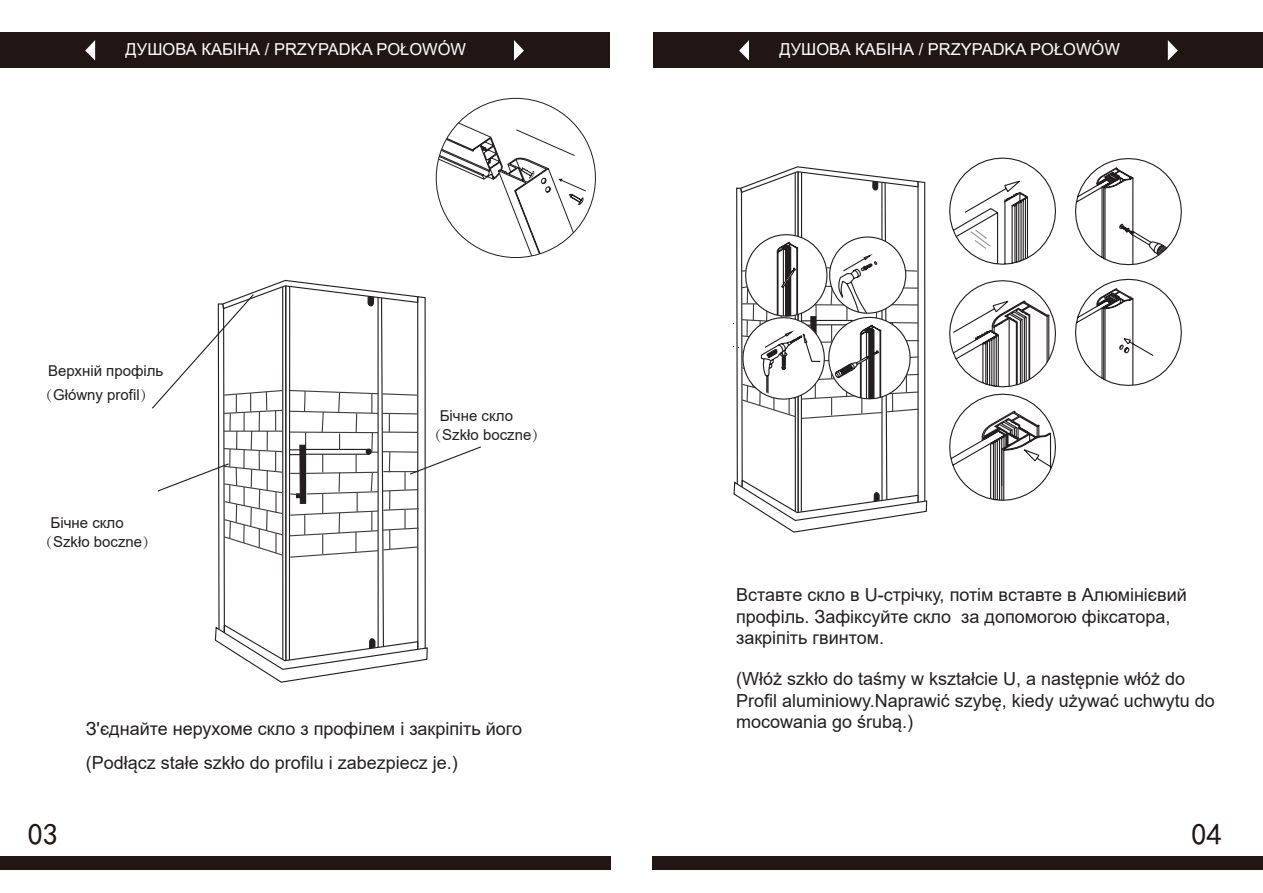
<style>
.page{position:relative;width:1263px;height:893px;background:#fff}
.page>*{position:absolute;margin:0;border:0;box-sizing:border-box;transform-origin:0 0}
.t1{font:30.3px "Sim Hei";color:#211613}
.t2{font:18px/21.6px "Arial";color:#231f20}
.t3{font:16.5px "Arial";color:#fff}
.t4{font:15px/18.9px "Arial";color:#231f20}
.s1{font-family:"Adobe Song Std";font-weight:300}
</style>
<div class="page">
<svg style="left:761px;top:166px;width:148px;height:14px"></svg>
<hr style="left:797px;top:172px;width:2px;height:340px;background:#231f20">
<svg style="left:733px;top:180px;width:195px;height:353px"></svg>
<svg style="left:949px;top:162px;width:32px;height:98px"></svg>
<svg style="left:949px;top:285px;width:32px;height:211px"></svg>
<svg style="left:981px;top:157px;width:177px;height:344px"></svg>
<svg style="left:1074px;top:167px;width:108px;height:219px"></svg>
<div style="left:0;top:33px;width:609px;height:35px;background:#211613"></div>
<svg style="left:85px;top:40px;width:10px;height:21px"></svg>
<svg style="left:514px;top:40px;width:10px;height:21px"></svg>
<div style="left:654px;top:33px;width:609px;height:35px;background:#211613"></div>
<svg style="left:739px;top:40px;width:10px;height:21px"></svg>
<svg style="left:1168px;top:40px;width:10px;height:21px"></svg>
<svg style="left:250px;top:279px;width:142px;height:14px"></svg>
<hr style="left:285px;top:286px;width:2px;height:374px;background:#231f20">
<svg style="left:152px;top:293px;width:329px;height:390px"></svg>
<svg style="left:435px;top:98px;width:161px;height:160px"></svg>
<div style="left:0;top:856px;width:610px;height:13px;background:#211613"></div>
<div style="left:653px;top:856px;width:610px;height:13px;background:#211613"></div>
<p class="t3" style="left:126px;top:38px;width:342px">ДУШОВА КАБІНА / PRZYPADKA POŁOWÓW</p>
<p class="t3" style="left:779px;top:38px;width:342px">ДУШОВА КАБІНА / PRZYPADKA POŁOWÓW</p>
<p class="t4" style="left:48px;top:361px;width:117px">Верхній профіль</p>
<p class="t4" style="left:38px;top:385px;width:118px"><span class="s1">（</span>Główny profil<span class="s1">）</span></p>
<p class="t4" style="left:51px;top:513px;width:75px">Бічне скло</p>
<p class="t4" style="left:38px;top:532px;width:121px"><span class="s1">（</span>Szkło boczne<span class="s1">）</span></p>
<p class="t4" style="left:427px;top:406px;width:121px;text-indent:13px">Бічне скло<span class="s1">（</span>Szkło boczne<span class="s1">）</span></p>
<p class="t2" style="left:86px;top:711px;width:438px;line-height:33.8px">З'єднайте нерухоме скло з профілем і закріпіть його (Podłącz stałe szkło do profilu i zabezpiecz je.)</p>
<p class="t2" style="left:736px;top:584px;width:452px">Вставте скло в U-стрічку, потім вставте в Алюмінієвий профіль. Зафіксуйте скло за допомогою фіксатора, закріпіть гвинтом.</p>
<p class="t2" style="left:736px;top:668px;width:480px">(Włóż szkło do taśmy w kształcie U, a następnie włóż do<br>Profil aluminiowy.Naprawić szybę, kiedy używać uchwytu do mocowania go śrubą.)</p>
<h1 class="t1" style="left:28px;top:819px;width:32px">03</h1>
<h1 class="t1" style="left:1191px;top:819px;width:32px">04</h1>
</div>
